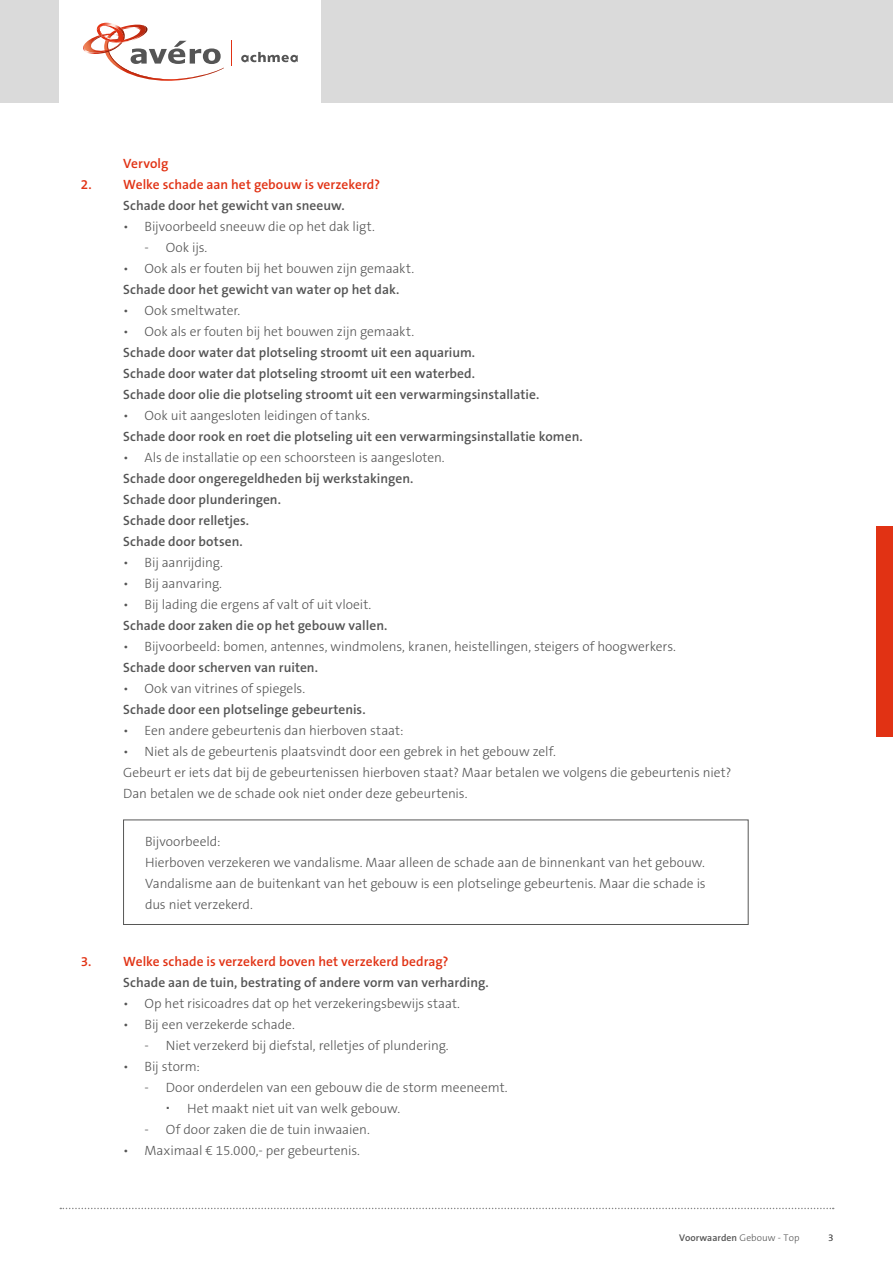
<style>
.page{position:relative;width:893px;height:1263px;background:#fff}
.page>*{position:absolute;margin:0;border:0;box-sizing:border-box;transform-origin:0 0}
.t1{font:300 13.5px/21px "The Sans B3";letter-spacing:-.005em;color:#555}
.t2{font:600 13.5px/21px "The Sans B6";letter-spacing:.005em;color:#555}
.t3{font:600 13.5px "The Sans B6";color:#e13214}
.t4{font:600 9.75px "The Sans B6";letter-spacing:.005em;color:#555}
.t5{font:300 9.75px "The Sans B3";color:#555}
.s1{font-family:"The Sans B3";font-weight:300}
</style>
<div class="page">
<div style="left:0;top:0;width:893px;height:103px;background:#dadada"></div>
<div style="left:60px;top:0;width:261px;height:103px;background:#fff"></div>
<svg style="left:241px;top:52px;width:57px;height:10px"></svg>
<svg style="left:83px;top:22px;width:141px;height:59px"></svg>
<svg style="left:231px;top:41px;width:1px;height:25px"></svg>
<svg style="left:60px;top:1208px;width:774px;height:1px"></svg>
<div style="left:876px;top:526px;width:17px;height:211px;background:#e13214"></div>
<div style="left:123px;top:820px;width:625px;height:105px;border:1px solid #575756"></div>
<p class="t3" style="left:123px;top:156px;width:47px">Vervolg</p>
<p class="t3" style="left:81px;top:177px;width:301px">2. Welke schade aan het gebouw is verzekerd?</p>
<p class="t2" style="left:123px;top:196px;width:223px">Schade door het gewicht van sneeuw.</p>
<p class="t1" style="left:123px;top:217px;width:253px">• Bijvoorbeeld sneeuw die op het dak ligt.</p>
<p class="t1" style="left:145px;top:238px;width:64px">- Ook ijs.</p>
<p class="t1" style="left:123px;top:259px;width:292px">• Ook als er fouten bij het bouwen zijn gemaakt.</p>
<p class="t2" style="left:123px;top:280px;width:277px">Schade door het gewicht van water op het dak.</p>
<p class="t1" style="left:123px;top:301px;width:118px">• Ook smeltwater.</p>
<p class="t1" style="left:123px;top:322px;width:292px">• Ook als er fouten bij het bouwen zijn gemaakt.</p>
<p class="t2" style="left:123px;top:343px;width:417px">Schade door water dat plotseling stroomt uit een aquarium.<br>Schade door water dat plotseling stroomt uit een waterbed.<br>Schade door olie die plotseling stroomt uit een verwarmingsinstallatie.</p>
<p class="t1" style="left:123px;top:406px;width:248px">• Ook uit aangesloten leidingen of tanks.</p>
<p class="t2" style="left:123px;top:427px;width:461px">Schade door rook en roet die plotseling uit een verwarmingsinstallatie komen.</p>
<p class="t1" style="left:123px;top:448px;width:323px">• Als de installatie op een schoorsteen is aangesloten.</p>
<p class="t2" style="left:123px;top:469px;width:292px">Schade door ongeregeldheden bij werkstakingen.<br>Schade door plunderingen.<br>Schade door relletjes.<br>Schade door botsen.</p>
<p class="t1" style="left:123px;top:553px;width:101px">• Bij aanrijding.</p>
<p class="t1" style="left:123px;top:574px;width:100px">• Bij aanvaring.</p>
<p class="t1" style="left:123px;top:595px;width:250px">• Bij lading die ergens af valt of uit vloeit.</p>
<p class="t2" style="left:123px;top:616px;width:266px">Schade door zaken die op het gebouw vallen.</p>
<p class="t1" style="left:123px;top:637px;width:554px">• Bijvoorbeeld: bomen, antennes, windmolens, kranen, heistellingen, steigers of hoogwerkers.</p>
<p class="t2" style="left:123px;top:658px;width:196px">Schade door scherven van ruiten.</p>
<p class="t1" style="left:123px;top:679px;width:183px">• Ook van vitrines of spiegels.</p>
<p class="t2" style="left:123px;top:700px;width:244px">Schade door een plotselinge gebeurtenis.</p>
<p class="t1" style="left:123px;top:721px;width:282px">• Een andere gebeurtenis dan hierboven staat:</p>
<p class="t1" style="left:123px;top:742px;width:609px">• Niet als de gebeurtenis plaatsvindt door een gebrek in het gebouw zelf.<br>Gebeurt er iets dat bij de gebeurtenissen hierboven staat? Maar betalen we volgens die gebeurtenis niet?<br>Dan betalen we de schade ook niet onder deze gebeurtenis.</p>
<p class="t1" style="left:145px;top:832px;width:562px">Bijvoorbeeld:<br>Hierboven verzekeren we vandalisme. Maar alleen de schade aan de binnenkant van het gebouw.<br>Vandalisme aan de buitenkant van het gebouw is een plotselinge gebeurtenis. Maar die schade is dus niet verzekerd.</p>
<p class="t3" style="left:81px;top:954px;width:369px">3. Welke schade is verzekerd boven het verzekerd bedrag?</p>
<p class="t2" style="left:123px;top:973px;width:367px">Schade aan de tuin, bestrating of andere vorm van verharding.</p>
<p class="t1" style="left:123px;top:994px;width:338px">• Op het risicoadres dat op het verzekeringsbewijs staat.</p>
<p class="t1" style="left:123px;top:1015px;width:173px">• Bij een verzekerde schade.</p>
<p class="t1" style="left:145px;top:1036px;width:306px">- Niet verzekerd bij diefstal, relletjes of plundering.</p>
<p class="t1" style="left:123px;top:1057px;width:78px">• Bij storm:</p>
<p class="t1" style="left:187px;top:1078px;width:322px;text-indent:-43px">- Door onderdelen van een gebouw die de storm meeneemt.<br>Het maakt niet uit van welk gebouw.</p>
<p class="t1" style="left:145px;top:1120px;width:227px">- Of door zaken die de tuin inwaaien.</p>
<p class="t1" style="left:123px;top:1141px;width:238px">• Maximaal € 15.000,- per gebeurtenis.</p>
<p class="t4" style="left:679px;top:1232px;width:122px">Voorwaarden <span class="s1">Gebouw - Top</span></p>
<p class="t5" style="left:828px;top:1233px;width:7px">3</p>
</div>
